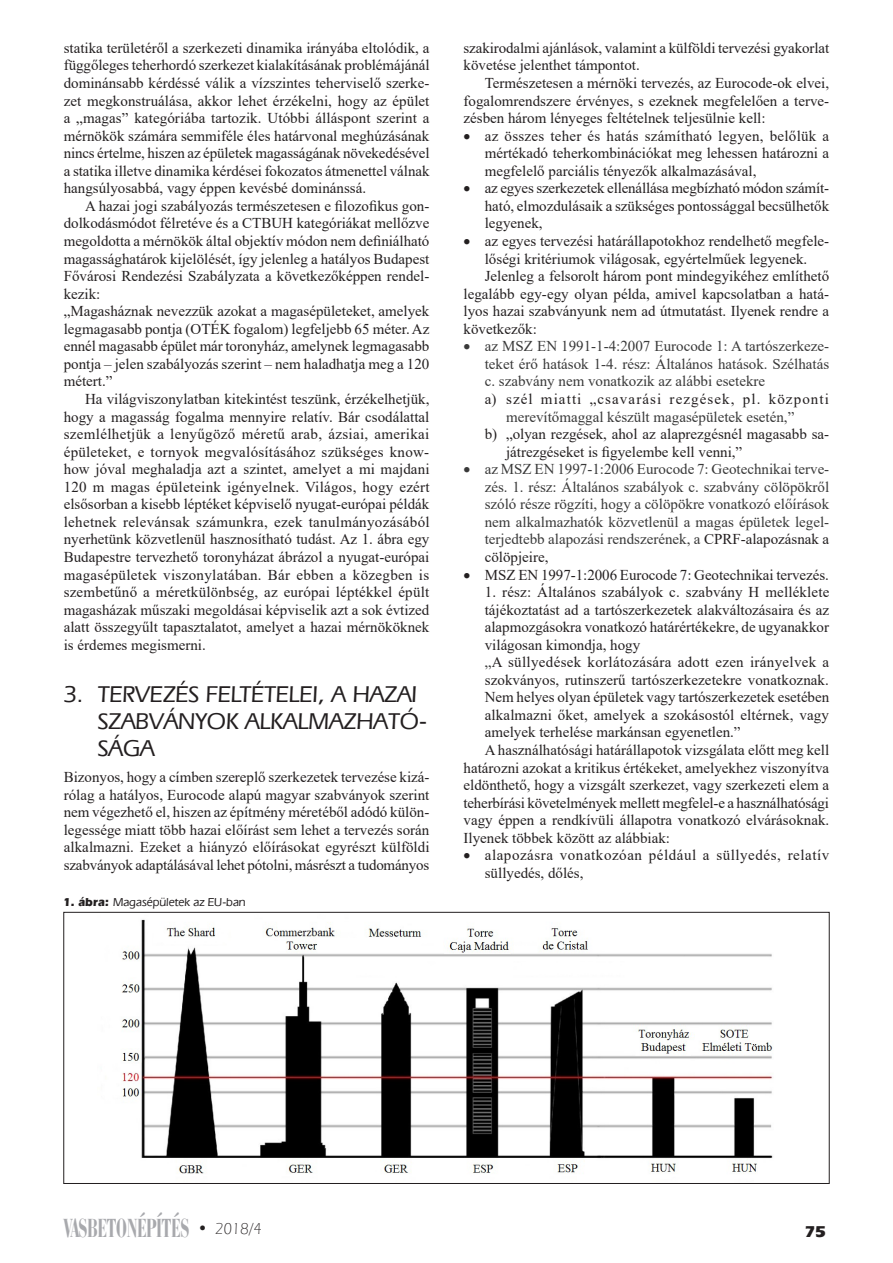
<style>
.page{position:relative;width:893px;height:1263px;background:#fff}
.page>*{position:absolute;margin:0;border:0;box-sizing:border-box;transform-origin:0 0}
.t1{font:27px "Bauer Bodoni BCHU Bold Condensed";color:#a8a9ad;scale:.75 1}
._1__cim_2_soros{font:24px/27px "Eras Med HU Medium";color:#231f20}
.t2{font:16.5px "Eras HU Bold";color:#231f20}
.List_Paragraph{font:15px/17.5px "Times New Roman";color:#231f20;text-align:justify}
.List_Paragraph-2{font:15px/17.5px "Times New Roman";color:#393939;text-align:justify}
.List_Paragraph-3{font:15px/17.5px "Times New Roman";letter-spacing:.035em;color:#231f20}
.Ábra_szoveg{font:12px "Eras Med HU Medium";color:#231f20}
.s1{font-family:"Eras HU Bold"}
.s2{color:#393939}
.s3{color:#231f20}
.s4{font-family:"Eras HU Bold";font-size:16.5px;color:#231f20}
.s5{font-family:"Eras Lt HU Light";font-size:16.5px;color:#231f20}
</style>
<div class="page">
<img style="left:121px;top:919px;width:652px;height:255px">
<p class="List_Paragraph" style="left:64px;top:39px;width:367px">statika területéről a szerkezeti dinamika irányába eltolódik, a függőleges teherhordó szerkezet kialakításának problémájánál dominánsabb kérdéssé válik a vízszintes teherviselő szerke&shy;zet megkonstruálása, akkor lehet érzékelni, hogy az épület a „magas” kategóriába tartozik. Utóbbi álláspont szerint a mérnökök számára semmiféle éles határvonal meghúzásának nincs értelme, hiszen az épületek magasságának növekedésével a statika illetve dinamika kérdései fokozatos átmenettel válnak hangsúlyosabbá, vagy éppen kevésbé dominánssá.</p>
<p class="List_Paragraph" style="left:64px;top:197px;width:367px;text-indent:21px">A hazai jogi szabályozás természetesen e filozofikus gon&shy;dolkodásmódot félretéve és a CTBUH kategóriákat mellőzve megoldotta a mérnökök által objektív módon nem definiálható magassághatárok kijelölését, így jelenleg a hatályos Budapest Fővárosi Rendezési Szabályzata a következőképpen rendel&shy;kezik:</p>
<p class="List_Paragraph" style="left:64px;top:302px;width:367px">„Magasháznak nevezzük azokat a magasépületeket, amelyek legmagasabb pontja (OTÉK fogalom) legfeljebb 65 méter. Az ennél magasabb épület már toronyház, amelynek legmagasabb pontja – jelen szabályozás szerint – nem haladhatja meg a 120 métert.”</p>
<p class="List_Paragraph" style="left:64px;top:390px;width:367px;text-indent:21px">Ha világviszonylatban kitekintést teszünk, érzékelhetjük, hogy a magasság fogalma mennyire relatív. Bár csodálattal szemlélhetjük a lenyűgöző méretű arab, ázsiai, amerikai épületeket, e tornyok megvalósításához szükséges know&shy;how jóval meghaladja azt a szintet, amelyet a mi majdani 120 m magas épületeink igényelnek. Világos, hogy ezért elsősorban a kisebb léptéket képviselő nyugat-európai példák lehetnek relevánsak számunkra, ezek tanulmányozásából nyerhetünk közvetlenül hasznosítható tudást. Az 1. ábra egy Budapestre tervezhető toronyházat ábrázol a nyugat-európai magasépületek viszonylatában. Bár ebben a közegben is szembetűnő a méretkülönbség, az európai léptékkel épült magasházak műszaki megoldásai képviselik azt a sok évtized alatt összegyűlt tapasztalatot, amelyet a hazai mérnököknek is érdemes megismerni.</p>
<p class="_1__cim_2_soros" style="left:98px;top:680px;width:331px;text-indent:-34px">3. TERVEZÉS FELTÉTELEI, A HAZAI<br>SZABVÁNYOK ALKALMAZHATÓ-<br>SÁGA</p>
<p class="List_Paragraph" style="left:64px;top:768px;width:367px">Bizonyos, hogy a címben szereplő szerkezetek tervezése kizá&shy;rólag a hatályos, Eurocode alapú magyar szabványok szerint nem végezhető el, hiszen az építmény méretéből adódó külön&shy;legessége miatt több hazai előírást sem lehet a tervezés során alkalmazni. Ezeket a hiányzó előírásokat egyrészt külföldi szabványok adaptálásával lehet pótolni, másrészt a tudományos</p>
<p class="Ábra_szoveg" style="left:63px;top:894px;width:184px"><span class="s1">1. ábra:</span> Magasépületek az EU-ban</p>
<p class="List_Paragraph" style="left:463px;top:39px;width:367px">szakirodalmi ajánlások, valamint a külföldi tervezési gyakorlat követése jelenthet támpontot.</p>
<p class="List_Paragraph" style="left:463px;top:74px;width:367px;text-indent:21px">Természetesen a mérnöki tervezés, az Eurocode-ok elvei, fogalomrendszere érvényes, s ezeknek megfelelően a terve&shy;zésben három lényeges feltételnek teljesülnie kell:</p>
<p class="List_Paragraph" style="left:485px;top:126px;width:346px;text-indent:-21px">• az összes teher és hatás számítható legyen, belőlük a mértékadó teherkombinációkat meg lehessen határozni a megfelelő parciális tényezők alkalmazásával,</p>
<p class="List_Paragraph" style="left:485px;top:179px;width:346px;text-indent:-21px">• az egyes szerkezetek ellenállása megbízható módon számít&shy;ható, elmozdulásaik a szükséges pontossággal becsülhetők legyenek,</p>
<p class="List_Paragraph" style="left:463px;top:232px;width:367px;text-align:center">• az egyes tervezési határállapotokhoz rendelhető megfele&shy;lőségi kritériumok világosak, egyértelműek legyenek.</p>
<p class="List_Paragraph" style="left:463px;top:267px;width:367px;text-indent:21px">Jelenleg a felsorolt három pont mindegyikéhez említhető legalább egy-egy olyan példa, amivel kapcsolatban a hatá&shy;lyos hazai szabványunk nem ad útmutatást. Ilyenek rendre a következők:</p>
<p class="List_Paragraph-2" style="left:485px;top:337px;width:346px;text-indent:-21px">• az MSZ EN 1991-1-4:2007 Eurocode 1: A tartószerkeze&shy;teket érő hatások 1-4. rész: Általános hatások. Szélhatás c. szabvány nem vonatkozik az alábbi esetekre</p>
<p class="List_Paragraph" style="left:506px;top:390px;width:324px;text-indent:-21px">a) szél miatti „csavarási rezgések, pl. központi <span class="s2">merevítőmaggal készült magasépületek esetén,”</span></p>
<p class="List_Paragraph" style="left:506px;top:425px;width:325px;text-indent:-21px">b) „olyan rezgések, ahol az alaprezgésnél magasabb sa&shy;játrezgéseket is figyelembe kell venni,”</p>
<p class="List_Paragraph-2" style="left:485px;top:460px;width:346px;text-indent:-21px">• az MSZ EN 1997-1:2006 Eurocode 7: Geotechnikai terve&shy;zés. 1. rész: Általános szabályok c. szabvány cölöpökről szóló része rögzíti, hogy a cölöpökre vonatkozó előírások nem alkalmazhatók közvetlenül a magas épületek legel&shy;terjedtebb alapozási rendszerének, a <span class="s3">CPRF-alapozásnak a cölöpjeire,</span></p>
<p class="List_Paragraph" style="left:463px;top:565px;width:367px">• MSZ EN 1997-1:2006 Eurocode 7: Geotechnikai tervezés.</p>
<p class="List_Paragraph" style="left:485px;top:583px;width:346px">1. rész: Általános szabályok c. szabvány H melléklete tájékoztatást ad a tartószerkezetek alakváltozásaira és az alapmozgásokra vonatkozó határértékekre, de ugyanakkor világosan kimondja, hogy</p>
<p class="List_Paragraph" style="left:485px;top:653px;width:346px"><span class="s2">„</span>A süllyedések korlátozására adott ezen irányelvek a szokványos, rutinszerű tartószerkezetekre vonatkoznak.<br>Nem helyes olyan épületek vagy tartószerkezetek esetében alkalmazni őket, amelyek a szokásostól eltérnek, vagy amelyek terhelése markánsan egyenetlen.”</p>
<p class="List_Paragraph" style="left:463px;top:741px;width:367px;text-indent:21px">A használhatósági határállapotok vizsgálata előtt meg kell határozni azokat a kritikus értékeket, amelyekhez viszonyítva eldönthető, hogy a vizsgált szerkezet, vagy szerkezeti elem a teherbírási követelmények mellett megfelel-e a használhatósági vagy éppen a rendkívüli állapotra vonatkozó elvárásoknak.<br>Ilyenek többek között az alábbiak:</p>
<p class="List_Paragraph-3" style="left:485px;top:846px;width:346px;text-indent:-21px">• alapozásra vonatkozóan például a süllyedés, relatív süllyedés, dőlés,</p>
<p class="t1" style="left:64px;top:1211px;width:266px">VASBETONÉPÍTÉS <span class="s4">•</span> <span class="s5">2018/4</span></p>
<p class="t2" style="left:805px;top:1221px;width:22px">75</p>
</div>
